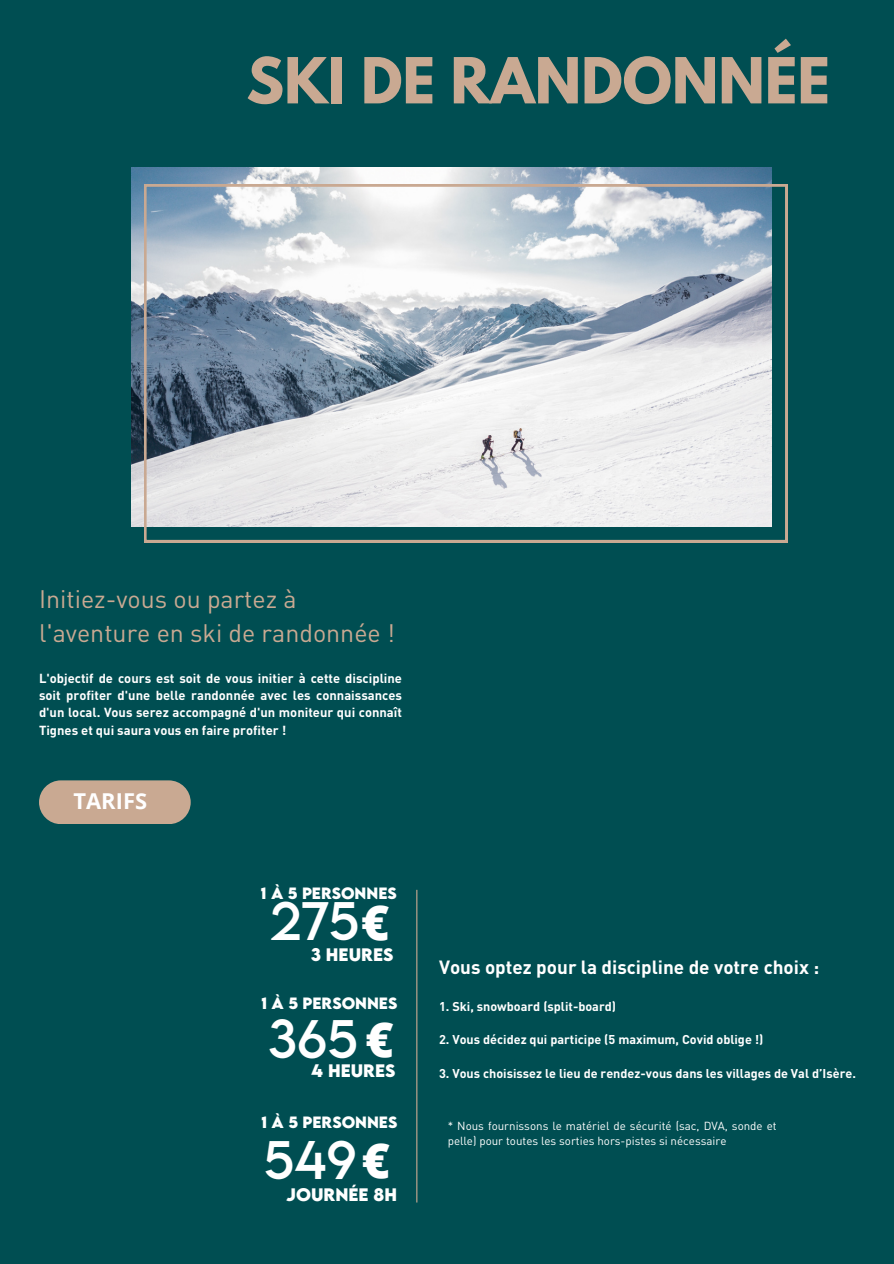
<style>
.page{position:relative;width:894px;height:1264px;background:#fff}
.page>*{position:absolute;margin:0;border:0;box-sizing:border-box;transform-origin:0 0}
.t1{font:700 56.1px "League Spartan";color:#c9a992}
.t2{font:48.15px "LEMONMILK";color:#fff}
.t3{font:25.05px/34.8px "DIN Pro";color:#c9a992}
.t4{font:700 21.9px "Open Sans";color:#fff}
.t5{font:700 18.9px "DIN Pro";color:#fff}
.t6{font:700 16.05px "LEMONMILK";color:#fff}
.t7{font:700 14.55px "LEMONMILK";color:#fff}
.t8{font:700 12.9px/17.2px "DIN Pro";color:#fff;text-align:justify}
.t9{font:700 12.6px "DIN Pro";color:#fff}
.t10{font:11.55px/15.5px "DIN Pro";color:#fff}
.s1{font-family:"Open Sans";font-weight:800}
</style>
<div class="page">
<div style="left:0;top:0;width:893px;height:1263px;background:#004e52"></div>
<div style="left:39px;top:780px;width:152px;height:44px;background:#c9a992;border-radius:22px"></div>
<hr style="left:416px;top:889px;width:1px;height:313px;background:#c9a992">
<img style="left:131px;top:168px;width:640px;height:358px">
<svg style="left:144px;top:184px;width:643px;height:358px;background:#bbc5cc"></svg>
<p class="t1" style="left:246px;top:53px;width:585px">SKI DE RANDONNÉE</p>
<h6 class="t3" style="left:39px;top:580px;width:357px">Initiez-vous ou partez à l'aventure en ski de randonnée !</h6>
<h2 class="t8" style="left:39px;top:669px;width:364px">L'objectif de cours est soit de vous initier à cette discipline soit profiter d'une belle randonnée avec les connaissances d'un local. Vous serez accompagné d'un moniteur qui connaît Tignes et qui saura vous en faire profiter !</h2>
<p class="t4" style="left:73px;top:785px;width:75px">TARIFS</p>
<h2 class="t7" style="left:261px;top:883px;width:137px">1 à 5 PERSONNES</h2>
<p class="t2" style="left:269px;top:888px;width:121px">275<span class="s1">€</span></p>
<h1 class="t6" style="left:310px;top:944px;width:84px">3 HEURES</h1>
<p class="t7" style="left:261px;top:992px;width:137px">1 à 5 PERSONNES</p>
<h3 class="t2" style="left:268px;top:1005px;width:127px">365 <span class="s1">€</span></h3>
<p class="t6" style="left:311px;top:1059px;width:86px">4 HEURES</p>
<h6 class="t7" style="left:261px;top:1112px;width:137px">1 à 5 PERSONNES</h6>
<p class="t2" style="left:264px;top:1126px;width:128px">549<span class="s1">€</span></p>
<p class="t6" style="left:286px;top:1183px;width:112px">JOURNÉE 8H</p>
<h2 class="t5" style="left:439px;top:954px;width:381px">Vous optez pour la discipline de votre choix :</h2>
<p class="t9" style="left:439px;top:997px;width:178px">1. Ski, snowboard (split-board)</p>
<h6 class="t9" style="left:439px;top:1031px;width:326px">2. Vous décidez qui participe (5 maximum, Covid oblige !)</h6>
<h5 class="t9" style="left:439px;top:1065px;width:418px">3. Vous choisissez le lieu de rendez-vous dans les villages de Val d’Isère.</h5>
<p class="t10" style="left:447px;top:1117px;width:330px">* Nous fournissons le matériel de sécurité (sac, DVA, sonde et pelle) pour toutes les sorties hors-pistes si nécessaire</p>
</div>
